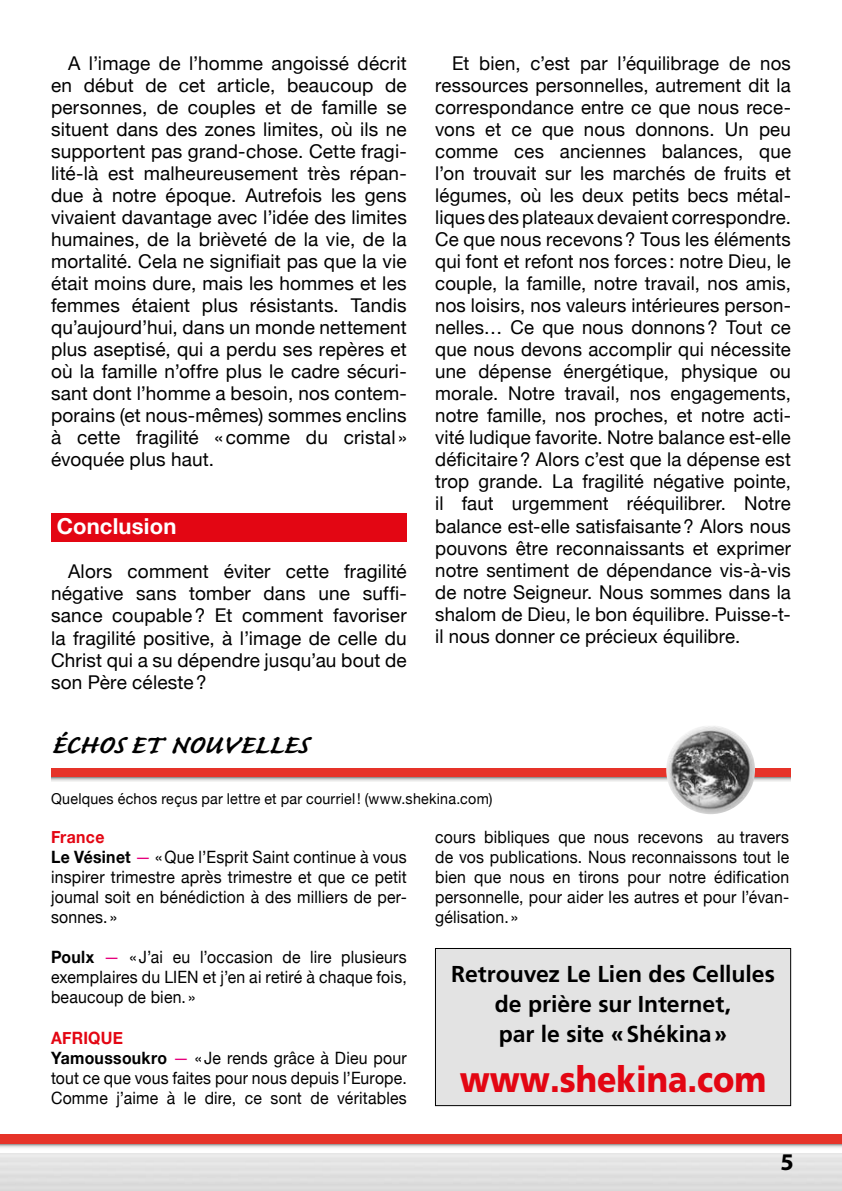
<style>
.page{position:relative;width:842px;height:1191px;background:#fff}
.page>*{position:absolute;margin:0;border:0;box-sizing:border-box;transform-origin:0 0}
.t1{font:900 36px "Frutiger";color:#e30613;scale:.89 1}
.t2{font:700 34px "Caflisch Script";color:#000}
.t3{font:700 24px "Myriad";color:#000}
.t4{font:700 23px/30px "Frutiger";color:#000;text-align:center}
.t5{font:700 22px "Helvetica Neue";letter-spacing:.005em;color:#fff}
.t6{font:19px/22px "Helvetica Neue";letter-spacing:.01em;color:#000;text-align:justify}
.t7{font:17px/20px "Helvetica Neue";letter-spacing:.015em;color:#000;scale:.93 1}
.t8{font:15px "Helvetica Neue";letter-spacing:.02em;color:#000;scale:.95 1}
.s1{font-weight:700;color:#e30613}
.s2{font-weight:700}
.s3{color:#e6007d}
</style>
<div class="page">
<svg style="left:0;top:1143px;width:842px;height:5px"></svg>
<div style="left:0;top:1134px;width:842px;height:9px;background:#e63329"></div>
<div style="left:51px;top:513px;width:356px;height:28px;background:#e30613"></div>
<div style="left:435px;top:948px;width:356px;height:157px;background:#e3e3e3"></div>
<div style="left:435px;top:948px;width:356px;height:158px;border:1px solid #000"></div>
<svg style="left:51px;top:777px;width:740px;height:4px;background:#c3c3c3"></svg>
<div style="left:51px;top:768px;width:740px;height:9px;background:#e63329"></div>
<img style="left:666px;top:726px;width:89px;height:88px">
<p class="t6" style="left:51px;top:52px;width:357px;text-indent:17px">A l’image de l’homme angoissé décrit en début de cet article, beaucoup de personnes, de couples et de famille se situent dans des zones limites, où ils ne supportent pas grand-chose. Cette fragi&shy;lité-là est malheureusement très répan&shy;due à notre époque. Autrefois les gens vivaient davantage avec l’idée des limites humaines, de la brièveté de la vie, de la mortalité. Cela ne signifiait pas que la vie était moins dure, mais les hommes et les femmes étaient plus résistants. Tandis qu’aujourd’hui, dans un monde nettement plus aseptisé, qui a perdu ses repères et où la famille n’offre plus le cadre sécuri&shy;sant dont l’homme a besoin, nos contem&shy;porains (et nous-mêmes) sommes enclins à cette fragilité «comme du cristal » évoquée plus haut.</p>
<p class="t5" style="left:57px;top:513px;width:121px">Conclusion</p>
<p class="t6" style="left:51px;top:560px;width:357px;text-indent:17px">Alors comment éviter cette fragilité négative sans tomber dans une suffi&shy;sance coupable? Et comment favoriser la fragilité positive, à l’image de celle du Christ qui a su dépendre jusqu’au bout de son Père céleste?</p>
<p class="t6" style="left:435px;top:52px;width:357px;text-indent:17px">Et bien, c’est par l’équilibrage de nos ressources personnelles, autrement dit la correspondance entre ce que nous rece&shy;vons et ce que nous donnons. Un peu comme ces anciennes balances, que l’on trouvait sur les marchés de fruits et légumes, où les deux petits becs métal&shy;liques des plateaux devaient correspondre.<br>Ce que nous recevons? Tous les éléments qui font et refont nos forces : notre Dieu, le couple, la famille, notre travail, nos amis, nos loisirs, nos valeurs intérieures person&shy;nelles… Ce que nous donnons? Tout ce que nous devons accomplir qui nécessite une dépense énergétique, physique ou morale. Notre travail, nos engagements, notre famille, nos proches, et notre acti&shy;vité ludique favorite. Notre balance est-elle déficitaire? Alors c’est que la dépense est trop grande. La fragilité négative pointe, il faut urgemment rééquilibrer. Notre balance est-elle satisfaisante? Alors nous pouvons être reconnaissants et exprimer notre sentiment de dépendance vis-à-vis de notre Seigneur. Nous sommes dans la shalom de Dieu, le bon équilibre. Puisse-t&shy;il nous donner ce précieux équilibre.</p>
<h2 class="t2" style="left:51px;top:728px;width:259px">ÉCHOS ET NOUVELLES</h2>
<p class="t8" style="left:51px;top:790px;width:466px">Quelques échos reçus par lettre et par courriel! (www.shekina.com)</p>
<p class="t7" style="left:51px;top:827px;width:384px"><span class="s1">France<br></span><span class="s2">Le Vésinet</span> <span class="s3">—</span> «Que l’Esprit Saint continue à vous inspirer trimestre après trimestre et que ce petit joumal soit en bénédiction à des milliers de per&shy;sonnes. »</p>
<p class="t7" style="left:51px;top:947px;width:384px;text-align:justify"><span class="s2">Poulx</span> <span class="s3">—</span> «J’ai eu l’occasion de lire plusieurs exemplaires du LIEN et j’en ai retiré à chaque fois, beaucoup de bien. »</p>
<p class="t7" style="left:51px;top:1027px;width:384px"><span class="s1">AFRIQUE<br></span><span class="s2">Yamoussoukro</span> <span class="s3">—</span> «Je rends grâce à Dieu pour tout ce que vous faites pour nous depuis l’Europe.<br>Comme j’aime à le dire, ce sont de véritables</p>
<p class="t7" style="left:435px;top:827px;width:382px;text-align:justify">cours bibliques que nous recevons au travers de vos publications. Nous reconnaissons tout le bien que nous en tirons pour notre édification personnelle, pour aider les autres et pour l’évan&shy;gélisation. »</p>
<p class="t4" style="left:451px;top:958px;width:325px">Retrouvez Le Lien des Cellules de prière sur Internet,<br>par le site «Shékina»</p>
<h1 class="t1" style="left:460px;top:1057px;width:346px">www.shekina.com</h1>
<p class="t3" style="left:780px;top:1149px;width:15px">5</p>
</div>
